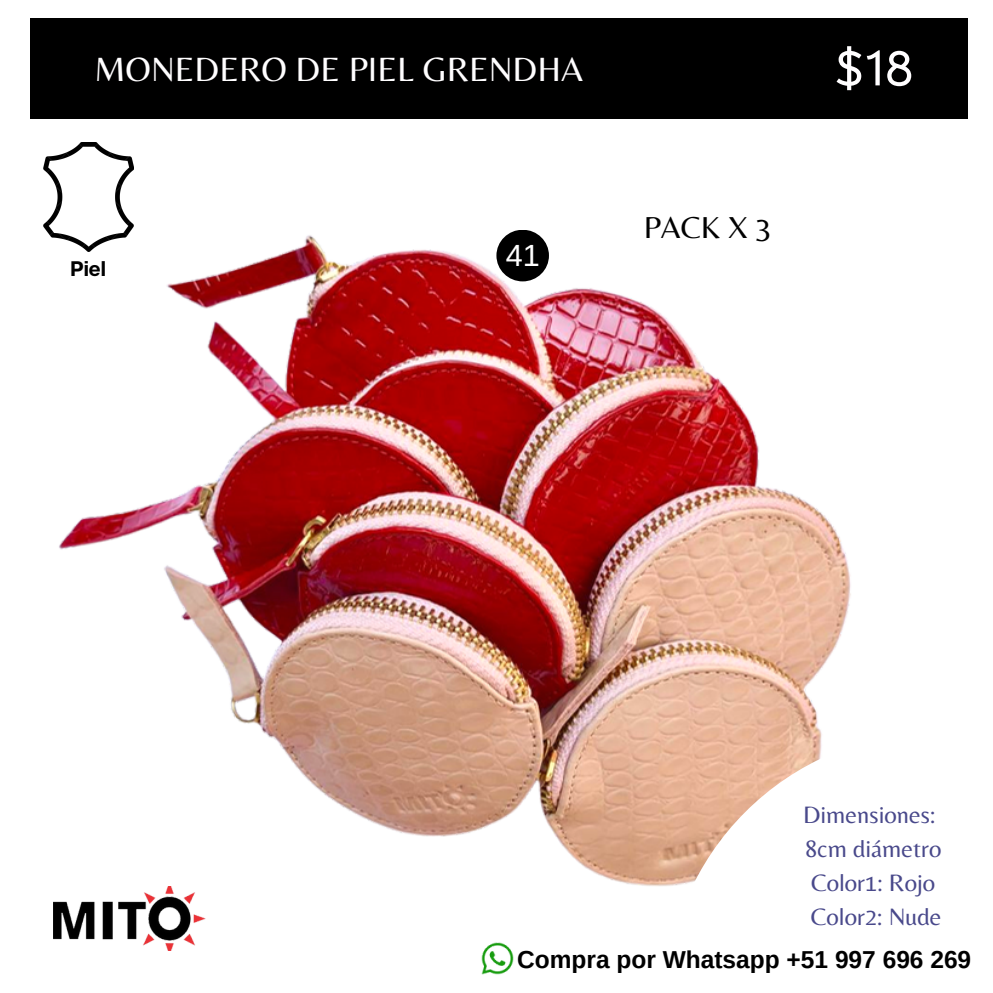
<style>
.page{position:relative;width:993px;height:993px;background:#fff}
.page>*{position:absolute;margin:0;border:0;box-sizing:border-box;transform-origin:0 0}
.t1{font:700 52.5px "Bellota";color:#fffeff}
.t2{font:35px "Belleza";color:#fffeff}
.t3{font:31.5px "Belleza";color:#000}
.t4{font:30.62px "Arimo";color:#fff}
.t5{font:24.68px "Belleza";color:#49498b}
.t6{font:700 24.5px "Arimo";color:#000}
.t7{font:700 21px "Articulat CF";color:#000}
</style>
<div class="page">
<img style="left:59px;top:230px;width:792px;height:656px">
<svg style="left:665px;top:732px;width:186px;height:154px"></svg>
<div style="left:496px;top:230px;width:53px;height:51px;background:#000;border-radius:50%"></div>
<img style="left:53px;top:886px;width:152px;height:64px">
<img style="left:43px;top:142px;width:90px;height:109px">
<div style="left:30px;top:18px;width:937px;height:100px;background:#000"></div>
<img style="left:481px;top:942px;width:33px;height:33px">
<p class="t2" style="left:94px;top:48px;width:490px">MONEDERO DE PIEL GRENDHA</p>
<p class="t1" style="left:833px;top:34px;width:82px">$18</p>
<p class="t7" style="left:70px;top:255px;width:37px">Piel</p>
<p class="t4" style="left:505px;top:238px;width:36px">41</p>
<p class="t3" style="left:643px;top:208px;width:129px">PACK X 3</p>
<p class="t5" style="left:802px;top:799px;width:134px">Dimensiones:</p>
<p class="t5" style="left:805px;top:834px;width:138px">8cm diámetro</p>
<p class="t5" style="left:811px;top:868px;width:126px">Color1: Rojo</p>
<p class="t5" style="left:810px;top:902px;width:132px">Color2: Nude</p>
<p class="t6" style="left:517px;top:946px;width:455px">Compra por Whatsapp +51 997 696 269</p>
</div>
